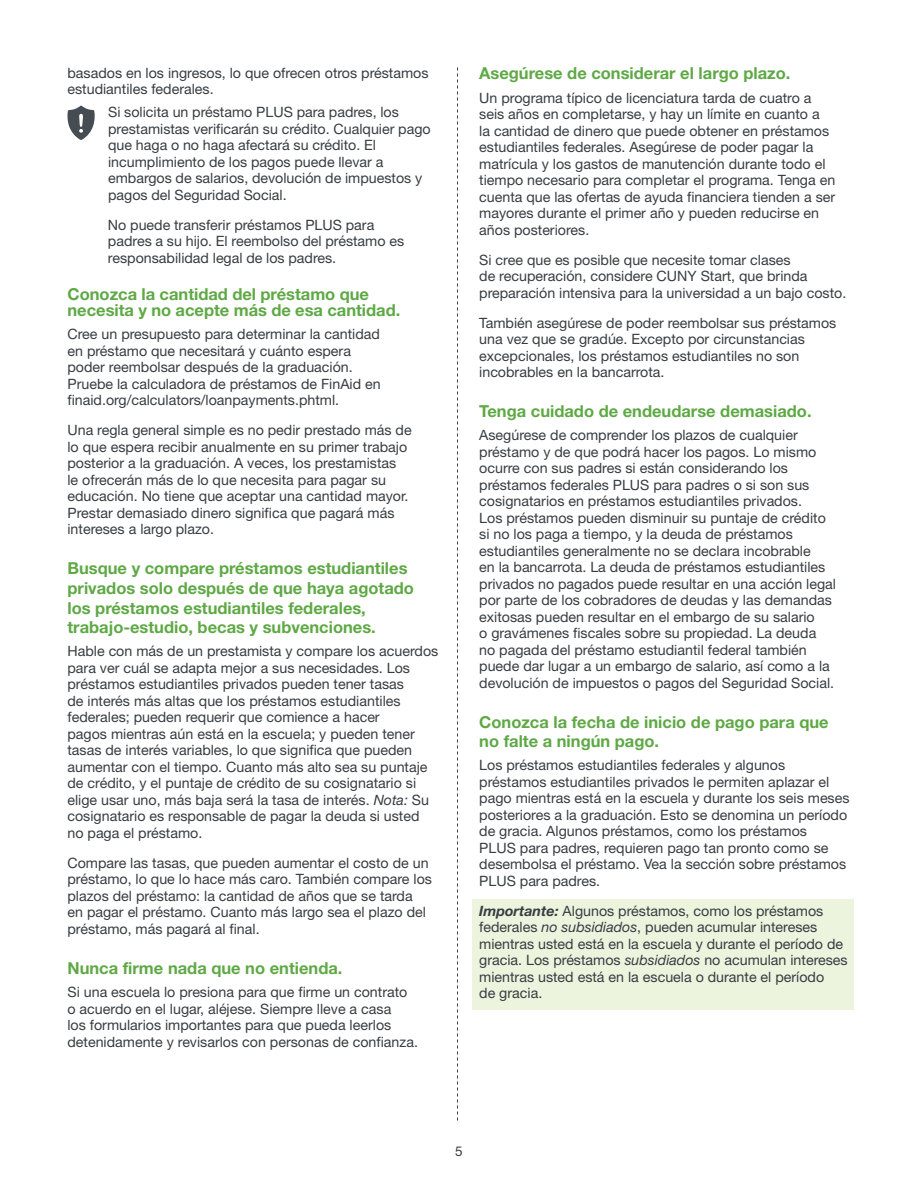
<style>
.page{position:relative;width:918px;height:1188px;background:#fff}
.page>*{position:absolute;margin:0;border:0;box-sizing:border-box;transform-origin:0 0}
.t1{font:700 16.5px/19.6px "Helvetica Neue LT Std";color:#5ea945}
.t2{font:14.25px/16.5px "Helvetica Neue LT Std";color:#373d42}
.t3{font:13.5px "Helvetica Neue LT Std";color:#373d42}
.s1{font-style:italic}
.s2{font-weight:700;font-style:italic}
</style>
<div class="page">
<svg style="left:67px;top:106px;width:28px;height:34px"></svg>
<div style="left:472px;top:899px;width:382px;height:110px;background:#ecf4de"></div>
<svg style="left:457px;top:68px;width:1px;height:1052px"></svg>
<p class="t2" style="left:68px;top:64px;width:363px">basados en los ingresos, lo que ofrecen otros préstamos estudiantiles federales.</p>
<p class="t2" style="left:108px;top:104px;width:324px">Si solicita un préstamo PLUS para padres, los prestamistas verificarán su crédito. Cualquier pago que haga o no haga afectará su crédito. El incumplimiento de los pagos puede llevar a embargos de salarios, devolución de impuestos y pagos del Seguridad Social.</p>
<p class="t2" style="left:108px;top:216px;width:298px">No puede transferir préstamos PLUS para padres a su hijo. El reembolso del préstamo es responsabilidad legal de los padres.</p>
<p class="t1" style="left:68px;top:285px;width:334px;line-height:16.5px">Conozca la cantidad del préstamo que necesita y no acepte más de esa cantidad.</p>
<p class="t2" style="left:68px;top:326px;width:315px">Cree un presupuesto para determinar la cantidad en préstamo que necesitará y cuánto espera poder reembolsar después de la graduación.<br>Pruebe la calculadora de préstamos de FinAid en finaid.org/calculators/loanpayments.phtml.</p>
<p class="t2" style="left:68px;top:422px;width:346px">Una regla general simple es no pedir prestado más de lo que espera recibir anualmente en su primer trabajo posterior a la graduación. A veces, los prestamistas<br>le ofrecerán más de lo que necesita para pagar su educación. No tiene que aceptar una cantidad mayor.<br>Prestar demasiado dinero significa que pagará más intereses a largo plazo.</p>
<p class="t1" style="left:68px;top:558px;width:348px">Busque y compare préstamos estudiantiles privados solo después de que haya agotado los préstamos estudiantiles federales, trabajo-estudio, becas y subvenciones.</p>
<p class="t2" style="left:68px;top:643px;width:372px">Hable con más de un prestamista y compare los acuerdos para ver cuál se adapta mejor a sus necesidades. Los préstamos estudiantiles privados pueden tener tasas<br>de interés más altas que los préstamos estudiantiles federales; pueden requerir que comience a hacer<br>pagos mientras aún está en la escuela; y pueden tener tasas de interés variables, lo que significa que pueden aumentar con el tiempo. Cuanto más alto sea su puntaje de crédito, y el puntaje de crédito de su cosignatario si elige usar uno, más baja será la tasa de interés. <span class="s1">Nota:</span> Su cosignatario es responsable de pagar la deuda si usted no paga el préstamo.</p>
<p class="t2" style="left:68px;top:854px;width:366px">Compare las tasas, que pueden aumentar el costo de un préstamo, lo que lo hace más caro. También compare los plazos del préstamo: la cantidad de años que se tarda<br>en pagar el préstamo. Cuanto más largo sea el plazo del préstamo, más pagará al final.</p>
<p class="t1" style="left:68px;top:958px;width:276px">Nunca firme nada que no entienda.</p>
<p class="t2" style="left:68px;top:984px;width:352px">Si una escuela lo presiona para que firme un contrato o acuerdo en el lugar, aléjese. Siempre lleve a casa<br>los formularios importantes para que pueda leerlos detenidamente y revisarlos con personas de confianza.</p>
<p class="t1" style="left:479px;top:63px;width:313px">Asegúrese de considerar el largo plazo.</p>
<p class="t2" style="left:479px;top:89px;width:358px">Un programa típico de licenciatura tarda de cuatro a seis años en completarse, y hay un límite en cuanto a<br>la cantidad de dinero que puede obtener en préstamos estudiantiles federales. Asegúrese de poder pagar la matrícula y los gastos de manutención durante todo el tiempo necesario para completar el programa. Tenga en cuenta que las ofertas de ayuda financiera tienden a ser mayores durante el primer año y pueden reducirse en años posteriores.</p>
<p class="t2" style="left:479px;top:251px;width:369px">Si cree que es posible que necesite tomar clases<br>de recuperación, considere CUNY Start, que brinda preparación intensiva para la universidad a un bajo costo.</p>
<p class="t2" style="left:479px;top:314px;width:359px">También asegúrese de poder reembolsar sus préstamos una vez que se gradúe. Excepto por circunstancias excepcionales, los préstamos estudiantiles no son incobrables en la bancarrota.</p>
<p class="t1" style="left:479px;top:401px;width:334px">Tenga cuidado de endeudarse demasiado.</p>
<p class="t2" style="left:479px;top:427px;width:358px">Asegúrese de comprender los plazos de cualquier préstamo y de que podrá hacer los pagos. Lo mismo ocurre con sus padres si están considerando los préstamos federales PLUS para padres o si son sus cosignatarios en préstamos estudiantiles privados.<br>Los préstamos pueden disminuir su puntaje de crédito si no los paga a tiempo, y la deuda de préstamos estudiantiles generalmente no se declara incobrable<br>en la bancarrota. La deuda de préstamos estudiantiles privados no pagados puede resultar en una acción legal por parte de los cobradores de deudas y las demandas exitosas pueden resultar en el embargo de su salario<br>o gravámenes fiscales sobre su propiedad. La deuda<br>no pagada del préstamo estudiantil federal también puede dar lugar a un embargo de salario, así como a la devolución de impuestos o pagos del Seguridad Social.</p>
<p class="t1" style="left:479px;top:711px;width:351px">Conozca la fecha de inicio de pago para que no falte a ningún pago.</p>
<p class="t2" style="left:479px;top:757px;width:372px">Los préstamos estudiantiles federales y algunos préstamos estudiantiles privados le permiten aplazar el pago mientras está en la escuela y durante los seis meses posteriores a la graduación. Esto se denomina un período de gracia. Algunos préstamos, como los préstamos<br>PLUS para padres, requieren pago tan pronto como se desembolsa el préstamo. Vea la sección sobre préstamos PLUS para padres.</p>
<p class="t2" style="left:479px;top:902px;width:370px"><span class="s2">Importante:</span> Algunos préstamos, como los préstamos federales <span class="s1">no subsidiados</span>, pueden acumular intereses mientras usted está en la escuela y durante el período de gracia. Los préstamos <span class="s1">subsidiados</span> no acumulan intereses mientras usted está en la escuela o durante el período<br>de gracia.</p>
<p class="t3" style="left:455px;top:1143px;width:9px">5</p>
</div>
